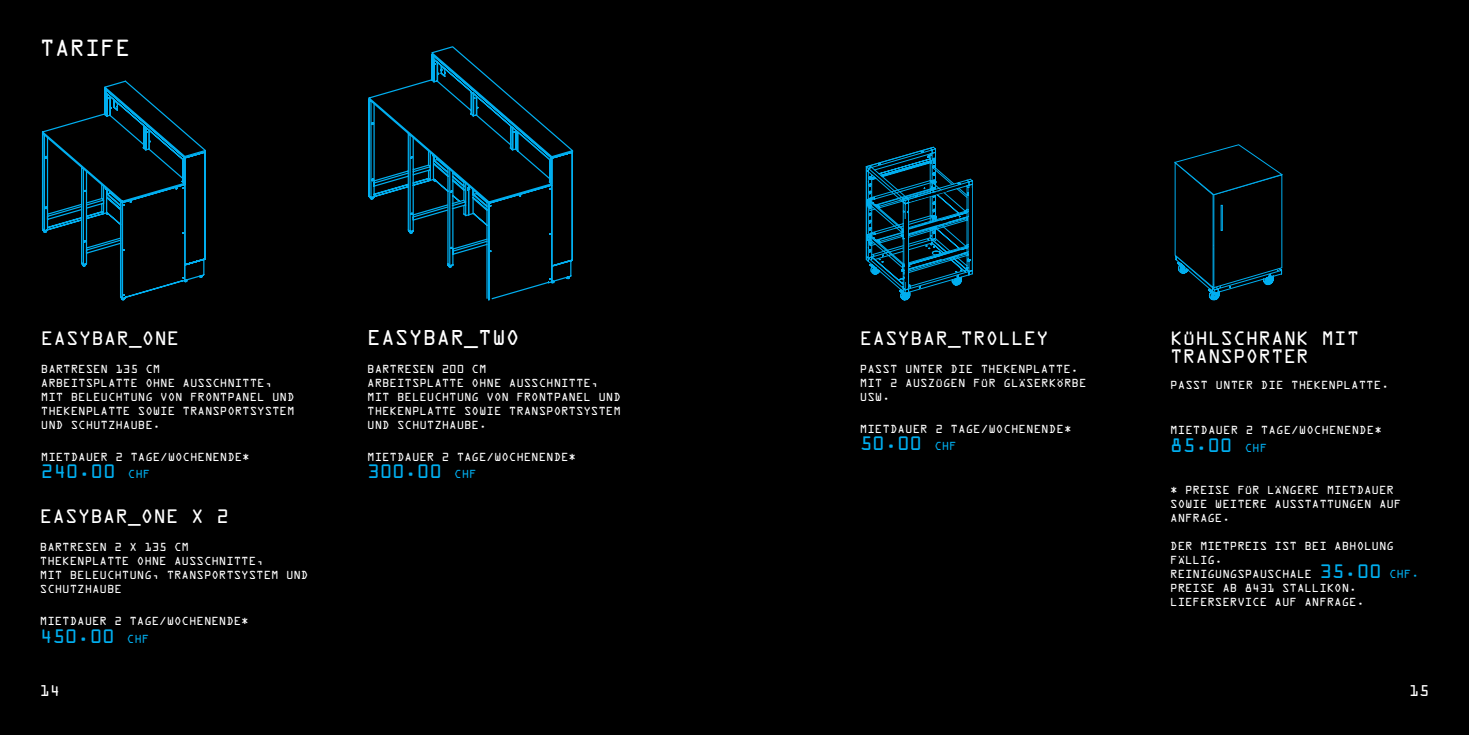
<style>
.page{position:relative;width:1469px;height:735px;background:#fff}
.page>*{position:absolute;margin:0;border:0;box-sizing:border-box;transform-origin:0 0}
.t1{font:21px "OCRA Std";color:#fff}
.t2{font:19.25px "OCRA Std";color:#fff}
.t3{font:17.5px/17.5px "OCRA Std";color:#fff}
.t4{font:17.5px "OCRA Std";letter-spacing:-.01em;color:#00aeef}
.t5{font:14px "OCRA Std";color:#fff}
.t6{font:10.5px/14px "OCRA Std";letter-spacing:-.01em;color:#fff}
.t7{font:10.5px "OCRA Std";color:#00aeef}
.s1{font-size:10.5px}
.s2{font-size:17.5px;color:#00aeef}
.s3{color:#00aeef}
</style>
<div class="page">
<div style="left:0;top:0;width:719px;height:734px;background:#000"></div>
<div style="left:719px;top:0;width:749px;height:734px;background:#000"></div>
<div style="left:366px;top:53px;width:207px;height:248px;background:#000"></div>
<svg style="left:367px;top:45px;width:207px;height:224px;background:#000a0d"></svg>
<svg style="left:367px;top:61px;width:205px;height:223px;background:#00131b"></svg>
<svg style="left:41px;top:79px;width:166px;height:223px;background:#001219"></svg>
<svg style="left:1172px;top:144px;width:111px;height:157px;background:#000c10"></svg>
<div style="left:1220px;top:205px;width:2px;height:26px;border:1px solid #00aeef"></div>
<svg style="left:864px;top:146px;width:109px;height:155px;background:#003043"></svg>
<h1 class="t1" style="left:40px;top:39px;width:92px">TARIFE</h1>
<h3 class="t3" style="left:41px;top:331px;width:140px">EASYBAR_ONE</h3>
<p class="t6" style="left:41px;top:363px;width:255px">BARTRESEN 135 CM<br>ARBEITSPLATTE OHNE AUSSCHNITTE,<br>MIT BELEUCHTUNG VON FRONTPANEL UND<br>THEKENPLATTE SOWIE TRANSPORTSYS</p>
<p class="t6" style="left:272px;top:405px;width:22px">TEM</p>
<p class="t6" style="left:41px;top:419px;width:121px">UND SCHUTZHAUBE.</p>
<p class="t6" style="left:41px;top:450px;width:210px">MIETDAUER 2 TAGE/WOCHENENDE*</p>
<h3 class="t4" style="left:41px;top:463px;width:95px">240.00 <span class="s1">CHF</span></h3>
<h3 class="t3" style="left:40px;top:509px;width:191px">EASYBAR_ONE X 2</h3>
<p class="t6" style="left:40px;top:541px;width:225px">BARTRESEN 2 X 135 CM<br>THEKENPLATTE OHNE AUSSCHNITTE,<br>MIT BELEUCHTUNG, TRANSPORTSYS</p>
<p class="t6" style="left:256px;top:569px;width:54px">TEM UND</p>
<p class="t6" style="left:40px;top:583px;width:84px">SCHUTZHAUBE</p>
<p class="t6" style="left:40px;top:614px;width:210px">MIETDAUER 2 TAGE/WOCHENENDE*</p>
<h3 class="t4" style="left:40px;top:627px;width:95px">450.00 <span class="s1">CHF</span></h3>
<h2 class="t2" style="left:367px;top:329px;width:154px">EASYBAR_TWO</h2>
<p class="t6" style="left:367px;top:363px;width:255px">BARTRESEN 200 CM<br>ARBEITSPLATTE OHNE AUSSCHNITTE,<br>MIT BELEUCHTUNG VON FRONTPANEL UND<br>THEKENPLATTE SOWIE TRANSPORTSYS</p>
<p class="t6" style="left:598px;top:405px;width:22px">TEM</p>
<p class="t6" style="left:367px;top:419px;width:121px">UND SCHUTZHAUBE.</p>
<p class="t6" style="left:367px;top:450px;width:210px">MIETDAUER 2 TAGE/WOCHENENDE*</p>
<h3 class="t4" style="left:367px;top:463px;width:95px">300.00 <span class="s1">CHF</span></h3>
<h3 class="t3" style="left:859px;top:331px;width:187px">EASYBAR_TROLLEY</h3>
<p class="t6" style="left:859px;top:363px;width:228px">PASST UNTER DIE THEKENPLATTE.<br>MIT 2 AUSZÜGEN FÜR GLÄSERKÖRBE<br>USW.</p>
<p class="t6" style="left:859px;top:422px;width:213px">MIETDAUER 2 TAGE/WOCHENENDE*</p>
<h3 class="t4" style="left:859px;top:435px;width:83px">50.00 <span class="s1">CHF</span></h3>
<h3 class="t3" style="left:1170px;top:331px;width:190px">KÜHLSCHRANK MIT<br>TRANSPORTER</h3>
<p class="t6" style="left:1170px;top:378px;width:220px">PASST UNTER DIE THEKENPLATTE.</p>
<p class="t6" style="left:1170px;top:424px;width:213px">MIETDAUER 2 TAGE/WOCHENENDE*</p>
<h3 class="t4" style="left:1170px;top:437px;width:83px">85.00 <span class="s1">CHF</span></h3>
<p class="t6" style="left:1170px;top:483px;width:233px">* PREISE FÜR LÄNGERE MIETDAUER<br>SOWIE WEITERE AUSSTATTUNGEN AUF<br>ANFRAGE.</p>
<p class="t6" style="left:1170px;top:539px;width:90px">DER MIETPREIS</p>
<p class="t6" style="left:1274px;top:539px;width:121px">IST BEI ABHOLUNG</p>
<p class="t6" style="left:1170px;top:553px;width:227px">FÄLLIG.<br>REINIGUNGSPAUSCHALE <span class="s2">35.00</span> <span class="s3">CHF</span></p>
<p class="t7" style="left:1411px;top:569px;width:9px">.</p>
<p class="t6" style="left:1170px;top:581px;width:195px">PREISE AB 8431 STALLIKON.<br>LIEFERSERVICE AUF ANFRAGE.</p>
<h3 class="t5" style="left:40px;top:683px;width:22px">14</h3>
<h3 class="t5" style="left:1409px;top:683px;width:22px">15</h3>
</div>
